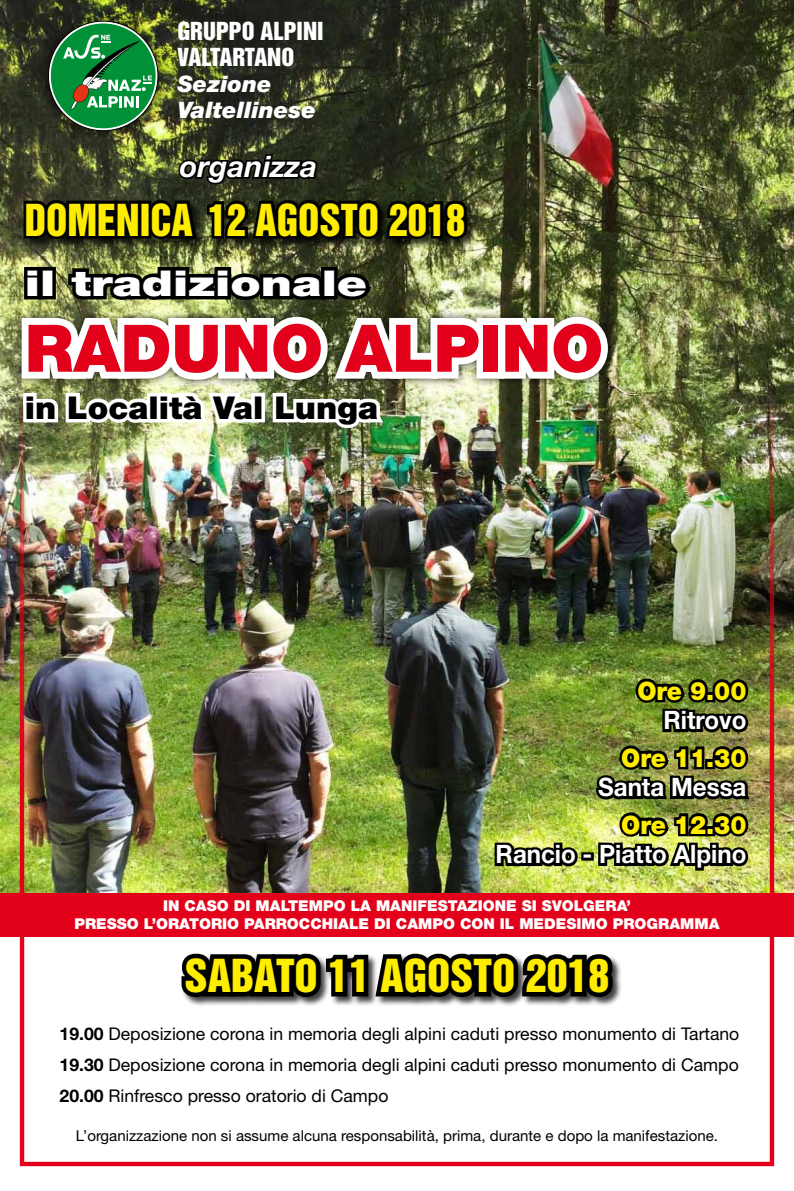
<style>
.page{position:relative;width:794px;height:1191px;background:#fff}
.page>*{position:absolute;margin:0;border:0;box-sizing:border-box;transform-origin:0 0}
.t1{font:900 65.62px "Helvetica Neue";color:#e2001a}
.t2{font:41.56px "Helvetica Inserat";color:#ffed00}
.t3{font:40.25px "Helvetica Inserat";color:#ffed00;scale:.95 1}
.t4{font:900 35.52px "Helvetica Neue";color:#fff;scale:1.36 1}
.t5{font:900 31.5px "Helvetica Neue";color:#000;scale:1.04 1}
.t6{font:italic 700 29.66px "Helvetica Neue";color:#fff}
.t7{font:700 25.38px "Helvetica Neue";color:#fff;scale:.95 1}
.t8{font:900 25.38px "Helvetica Neue";color:#ffed00;scale:.95 1}
.t9{font:22.75px/26.2px "Helvetica Inserat";color:#fff}
.t10{font:italic 900 22.75px/26.2px "Helvetica Neue";color:#fff}
.t11{font:17.5px/30.9px "Helvetica Neue";color:#000;text-align:justify}
.t12{font:900 14.96px/17.9px "Helvetica Neue";color:#fff;text-align:center}
.t13{font:14.96px "Helvetica Neue";color:#000}
.s1{font-weight:700}
</style>
<div class="page">
<img style="left:0;top:0;width:794px;height:893px">
<svg style="left:25px;top:263px;width:19px;height:40px"></svg>
<div style="left:39px;top:267px;width:17px;height:32px;border:7px solid #000"></div>
<svg style="left:65px;top:263px;width:311px;height:40px;background:#30341e"></svg>
<div style="left:23px;top:200px;width:454px;height:49px;background:#000;opacity:.75"></div>
<svg style="left:25px;top:197px;width:445px;height:45px;background:#0d0e08"></svg>
<div style="left:181px;top:953px;width:442px;height:54px;background:#000;opacity:.75"></div>
<svg style="left:181px;top:953px;width:437px;height:49px;background:#252525"></svg>
<div style="left:34px;top:6px;width:137px;height:137px;background:#000;opacity:.75"></div>
<svg style="left:48px;top:21px;width:110px;height:110px"></svg>
<div style="left:51px;top:24px;width:105px;height:104px;background:#009037;border-radius:50%"></div>
<svg style="left:63px;top:35px;width:89px;height:76px"></svg>
<div style="left:0;top:893px;width:794px;height:43px;background:#e2001a"></div>
<div style="left:13px;top:308px;width:603px;height:79px;background:#000;opacity:.75"></div>
<img style="left:633px;top:676px;width:118px;height:59px">
<img style="left:593px;top:743px;width:161px;height:59px">
<svg style="left:492px;top:840px;width:88px;height:29px;background:#505529"></svg>
<div style="left:581px;top:852px;width:13px;height:8px;border:5px solid #000"></div>
<img style="left:595px;top:810px;width:156px;height:63px">
<img style="left:15px;top:310px;width:600px;height:121px">
<svg style="left:177px;top:152px;width:142px;height:34px;background:#1b1d11"></svg>
<h3 class="t9" style="left:177px;top:18px;width:129px">GRUPPO ALPINI<br>VALTARTANO</h3>
<h3 class="t10" style="left:177px;top:70px;width:140px">Sezione<br>Valtellinese</h3>
<h3 class="t6" style="left:180px;top:148px;width:139px">organizza</h3>
<h3 class="t3" style="left:25px;top:196px;width:465px">DOMENICA 12 AGOSTO 2018</h3>
<h3 class="t4" style="left:25px;top:262px;width:253px">il tradizionale</h3>
<h1 class="t1" style="left:25px;top:309px;width:580px">RADUNO ALPINO</h1>
<h3 class="t5" style="left:25px;top:389px;width:341px">in Località Val Lunga</h3>
<h3 class="t8" style="left:637px;top:675px;width:116px">Ore 9.00</h3>
<h3 class="t7" style="left:663px;top:704px;width:89px">Ritrovo</h3>
<h3 class="t8" style="left:621px;top:742px;width:133px">Ore 11.30</h3>
<h3 class="t7" style="left:598px;top:771px;width:158px">Santa Messa</h3>
<h3 class="t8" style="left:621px;top:809px;width:133px">Ore 12.30</h3>
<h3 class="t7" style="left:495px;top:838px;width:265px">Rancio - Piatto Alpino</h3>
<p class="t12" style="left:74px;top:896px;width:646px">IN CASO DI MALTEMPO LA MANIFESTAZIONE SI SVOLGERA’<br>PRESSO L’ORATORIO PARROCCHIALE DI CAMPO CON IL MEDESIMO PROGRAMMA</p>
<h2 class="t2" style="left:185px;top:950px;width:426px">SABATO 11 AGOSTO 2018</h2>
<p class="t11" style="left:60px;top:1017px;width:681px"><span class="s1">19.00</span> Deposizione corona in memoria degli alpini caduti presso monumento di Tartano <span class="s1">19.30</span> Deposizione corona in memoria degli alpini caduti presso monumento di Campo <span class="s1">20.00</span> Rinfresco presso oratorio di Campo</p>
<p class="t13" style="left:76px;top:1127px;width:643px">L’organizzazione non si assume alcuna responsabilità, prima, durante e dopo la manifestazione.</p>
</div>
